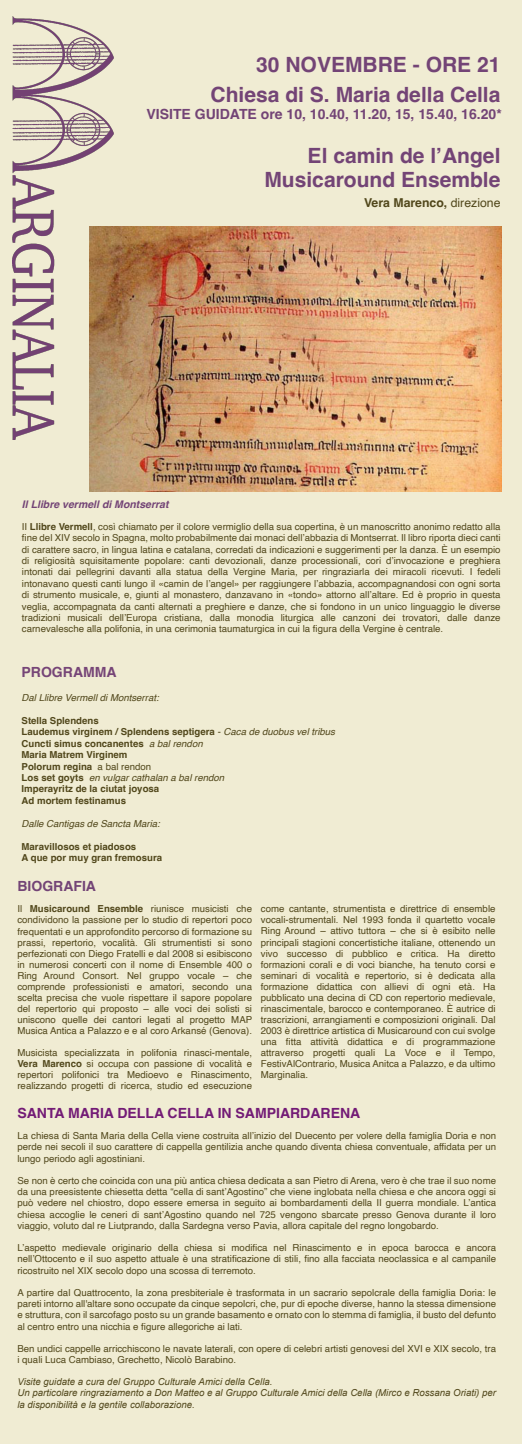
<style>
.page{position:relative;width:522px;height:1444px;background:#fff}
.page>*{position:absolute;margin:0;border:0;box-sizing:border-box;transform-origin:0 0}
.t1{font:700 21px/29.8px "Helvetica";color:#734476;text-align:right}
.t2{font:700 14px "Helvetica";color:#734476}
.t3{font:700 14px "Helvetica";color:#731b76}
.t4{font:700 14px "Helvetica";color:#764577}
.t5{font:700 12.25px "Helvetica";color:#51471b}
.t6{font:italic 700 10.5px "Helvetica";color:#734476}
.t7{font:9.62px/11.4px "Helvetica";color:#51471b;text-align:justify}
.t8{font:700 9.62px/11.5px "Helvetica";color:#51471b}
.t9{font:italic 9.62px/11.4px "Arial";color:#51471b}
.t10{font:italic 9.62px "Helvetica";color:#51471b}
.s1{font-weight:400}
.s2{font-weight:700}
.s3{font-weight:400;font-style:italic}
</style>
<div class="page">
<div style="left:0;top:0;width:521px;height:1444px;background:#f0ecd3"></div>
<img style="left:13px;top:16px;width:100px;height:423px">
<img style="left:89px;top:226px;width:412px;height:266px">
<h1 class="t1" style="left:210px;top:51px;width:291px">30 NOVEMBRE - ORE 21<br>Chiesa di S. Maria della Cella</h1>
<h2 class="t2" style="left:146px;top:108px;width:356px">VISITE GUIDATE ore 10, 10.40, 11.20, 15, 15.40, 16.20*</h2>
<h1 class="t1" style="left:264px;top:145px;width:237px;line-height:24.2px">El camin de l’Angel<br>Musicaround Ensemble</h1>
<p class="t5" style="left:363px;top:198px;width:138px">Vera Marenco, <span class="s1">direzione</span></p>
<p class="t6" style="left:22px;top:500px;width:148px">Il Llibre vermell di Montserrat</p>
<p class="t7" style="left:22px;top:521px;width:479px">II <span class="s2">Llibre Vermell</span>, così chiamato per il colore vermiglio della sua copertina, è un manoscritto anonimo redatto alla fine del XIV secolo in Spagna, molto probabilmente dai monaci dell’abbazia di Montserrat. Il libro riporta dieci canti di carattere sacro, in lingua latina e catalana, corredati da indicazioni e suggerimenti per la danza. È un esempio di religiosità squisitamente popolare: canti devozionali, danze processionali, cori d’invocazione e preghiera intonati dai pellegrini davanti alla statua della Vergine Maria, per ringraziarla dei miracoli ricevuti. I fedeli intonavano questi canti lungo il «camin de l’angel» per raggiungere l’abbazia, accompagnandosi con ogni sorta di strumento musicale, e, giunti al monastero, danzavano in «tondo» attorno all’altare. Ed è proprio in questa veglia, accompagnata da canti alternati a preghiere e danze, che si fondono in un unico linguaggio le diverse tradizioni musicali dell’Europa cristiana, dalla monodia liturgica alle canzoni dei trovatori, dalle danze carnevalesche alla polifonia, in una cerimonia taumaturgica in cui la figura della Vergine è centrale.</p>
<h2 class="t4" style="left:22px;top:666px;width:96px">PROGRAMMA</h2>
<p class="t10" style="left:22px;top:693px;width:138px">Dal Llibre Vermell di Montserrat:</p>
<p class="t8" style="left:22px;top:715px;width:314px">Stella Splendens<br>Laudemus virginem / Splendens septigera <span class="s1">-</span> <span class="s3">Caca de duobus vel tribus </span>Cuncti simus concanentes <span class="s3">a bal rendon<br></span>Maria Matrem Virginem<br>Polorum regina <span class="s1">a bal rendon<br></span>Los set goyts <span class="s3">en vulgar cathalan a bal rendon<br></span>Imperayritz de la ciutat joyosa<br>Ad mortem festinamus</p>
<p class="t10" style="left:22px;top:819px;width:140px">Dalle Cantigas de Sancta Maria:</p>
<p class="t8" style="left:22px;top:841px;width:142px">Maravillosos et piadosos<br>A que por muy gran fremosura</p>
<h2 class="t2" style="left:17px;top:881px;width:80px">BIOGRAFIA</h2>
<p class="t7" style="left:17px;top:904px;width:236px;line-height:11px">Il <span class="s2">Musicaround Ensemble</span> riunisce musicisti che condividono la passione per lo studio di repertori poco frequentati e un approfondito percorso di formazione su prassi, repertorio, vocalità. Gli strumentisti si sono perfezionati con Diego Fratelli e dal 2008 si esibiscono in numerosi concerti con il nome di Ensemble 400 o Ring Around Consort. Nel gruppo vocale – che comprende professionisti e amatori, secondo una scelta precisa che vuole rispettare il sapore popolare del repertorio qui proposto – alle voci dei solisti si uniscono quelle dei cantori legati al progetto MAP Musica Antica a Palazzo e e al coro Arkansé (Genova).</p>
<p class="t7" style="left:17px;top:1048px;width:236px;line-height:11.1px">Musicista specializzata in polifonia rinasci-mentale, <span class="s2">Vera Marenco</span> si occupa con passione di vocalità e repertori polifonici tra Medioevo e Rinascimento, realizzando progetti di ricerca, studio ed esecuzione</p>
<p class="t7" style="left:260px;top:904px;width:236px;line-height:11.1px">come cantante, strumentista e direttrice di ensemble vocali-strumentali. Nel 1993 fonda il quartetto vocale Ring Around – attivo tuttora – che si è esibito nelle principali stagioni concertistiche italiane, ottenendo un vivo successo di pubblico e critica. Ha diretto formazioni corali e di voci bianche, ha tenuto corsi e seminari di vocalità e repertorio, si è dedicata alla formazione didattica con allievi di ogni età. Ha pubblicato una decina di CD con repertorio medievale, rinascimentale, barocco e contemporaneo. È autrice di trascrizioni, arrangiamenti e composizioni originali. Dal 2003 è direttrice artistica di Musicaround con cui svolge una fitta attività didattica e di programmazione attraverso progetti quali La Voce e il Tempo, FestivAlContrario, Musica Anitca a Palazzo, e da ultimo Marginalia.</p>
<h2 class="t3" style="left:17px;top:1107px;width:344px">SANTA MARIA DELLA CELLA IN SAMPIARDARENA</h2>
<p class="t7" style="left:17px;top:1130px;width:479px">La chiesa di Santa Maria della Cella viene costruita all’inizio del Duecento per volere della famiglia Doria e non perde nei secoli il suo carattere di cappella gentilizia anche quando diventa chiesa conventuale, affidata per un lungo periodo agli agostiniani.</p>
<p class="t7" style="left:17px;top:1175px;width:479px">Se non è certo che coincida con una più antica chiesa dedicata a san Pietro di Arena, vero è che trae il suo nome da una preesistente chiesetta detta “cella di sant’Agostino” che viene inglobata nella chiesa e che ancora oggi si può vedere nel chiostro, dopo essere emersa in seguito ai bombardamenti della II guerra mondiale. L’antica chiesa accoglie le ceneri di sant’Agostino quando nel 725 vengono sbarcate presso Genova durante il loro viaggio, voluto dal re Liutprando, dalla Sardegna verso Pavia, allora capitale del regno longobardo.</p>
<p class="t7" style="left:17px;top:1242px;width:479px">L’aspetto medievale originario della chiesa si modifica nel Rinascimento e in epoca barocca e ancora nell’Ottocento e il suo aspetto attuale è una stratificazione di stili, fino alla facciata neoclassica e al campanile ricostruito nel XIX secolo dopo una scossa di terremoto.</p>
<p class="t7" style="left:17px;top:1287px;width:479px">A partire dal Quattrocento, la zona presbiteriale è trasformata in un sacrario sepolcrale della famiglia Doria: le pareti intorno all'altare sono occupate da cinque sepolcri, che, pur di epoche diverse, hanno la stessa dimensione e struttura, con il sarcofago posto su un grande basamento e ornato con lo stemma di famiglia, il busto del defunto al centro entro una nicchia e figure allegoriche ai lati.</p>
<p class="t7" style="left:17px;top:1343px;width:479px">Ben undici cappelle arricchiscono le navate laterali, con opere di celebri artisti genovesi del XVI e XIX secolo, tra i quali Luca Cambiaso, Grechetto, Nicolò Barabino.</p>
<p class="t9" style="left:17px;top:1377px;width:479px">Visite guidate a cura del Gruppo Culturale Amici della Cella.<br>Un particolare ringraziamento a Don Matteo e al Gruppo Culturale Amici della Cella (Mirco e Rossana Oriati) per la disponibilità e la gentile collaborazione.</p>
</div>
